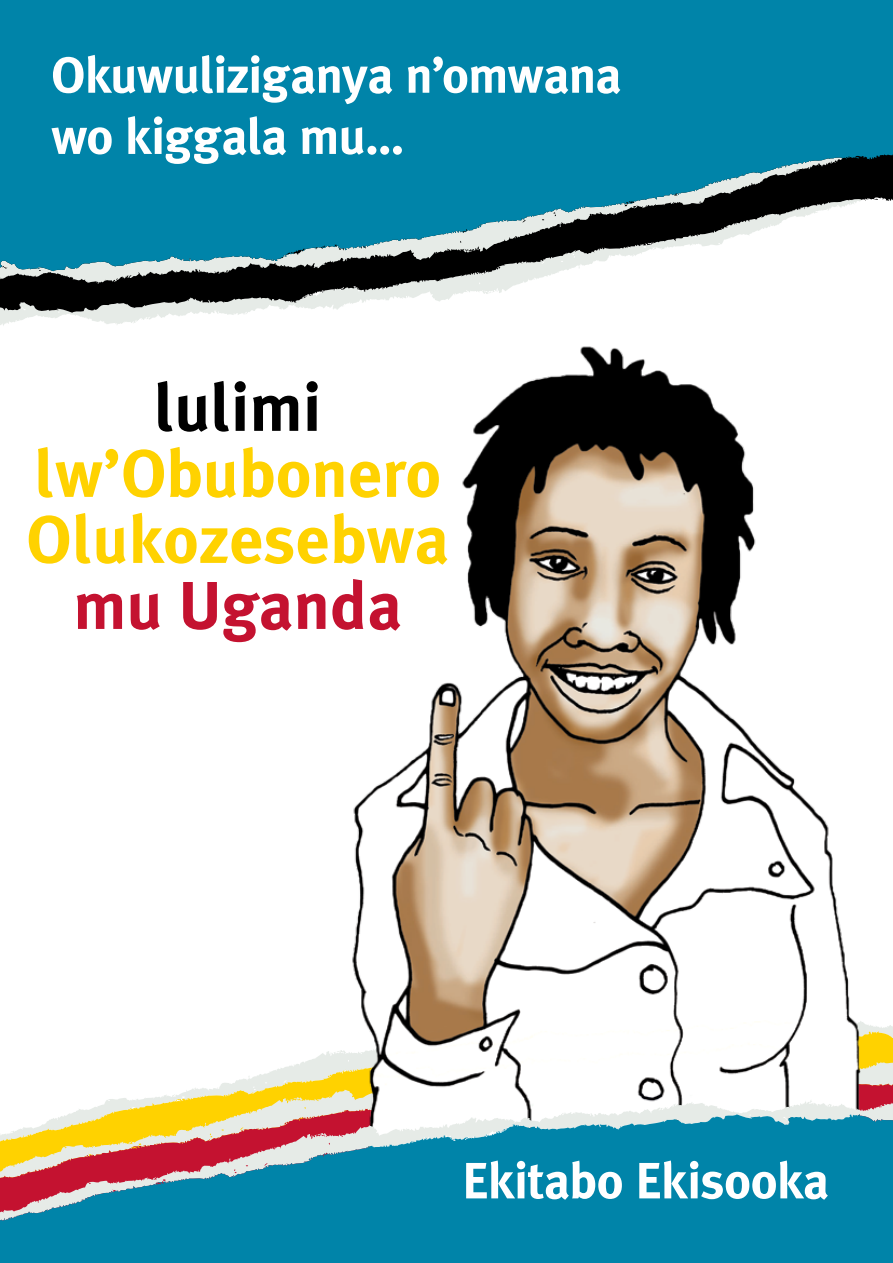
<style>
.page{position:relative;width:893px;height:1263px;background:#fff}
.page>*{position:absolute;margin:0;border:0;box-sizing:border-box;transform-origin:0 0}
.t1{font:700 67.5px/66px "Meta Plus";color:#ffd200}
.t2{font:700 67.5px "Meta Plus";color:#c41230}
.t3{font:700 67.5px "Meta Plus";color:#000}
.t4{font:700 51px/61.2px "Meta Plus";letter-spacing:-.015em;color:#fff}
</style>
<div class="page">
<svg style="left:0;top:0;width:893px;height:322px;background:#328ea7"></svg>
<img style="left:307px;top:346px;width:568px;height:717px">
<svg style="left:0;top:1063px;width:893px;height:200px;fill:#0084a9"></svg>
<p class="t4" style="left:51px;top:44px;width:572px">Okuwuliziganya n’omwana wo kiggala mu…</p>
<h1 class="t3" style="left:154px;top:368px;width:169px">lulimi</h1>
<h1 class="t1" style="left:26px;top:440px;width:425px">lw’Obubonero<br>Olukozesebwa</h1>
<h1 class="t2" style="left:73px;top:566px;width:330px">mu Uganda</h1>
<p class="t4" style="left:462px;top:1150px;width:369px">Ekitabo Ekisooka</p>
</div>
